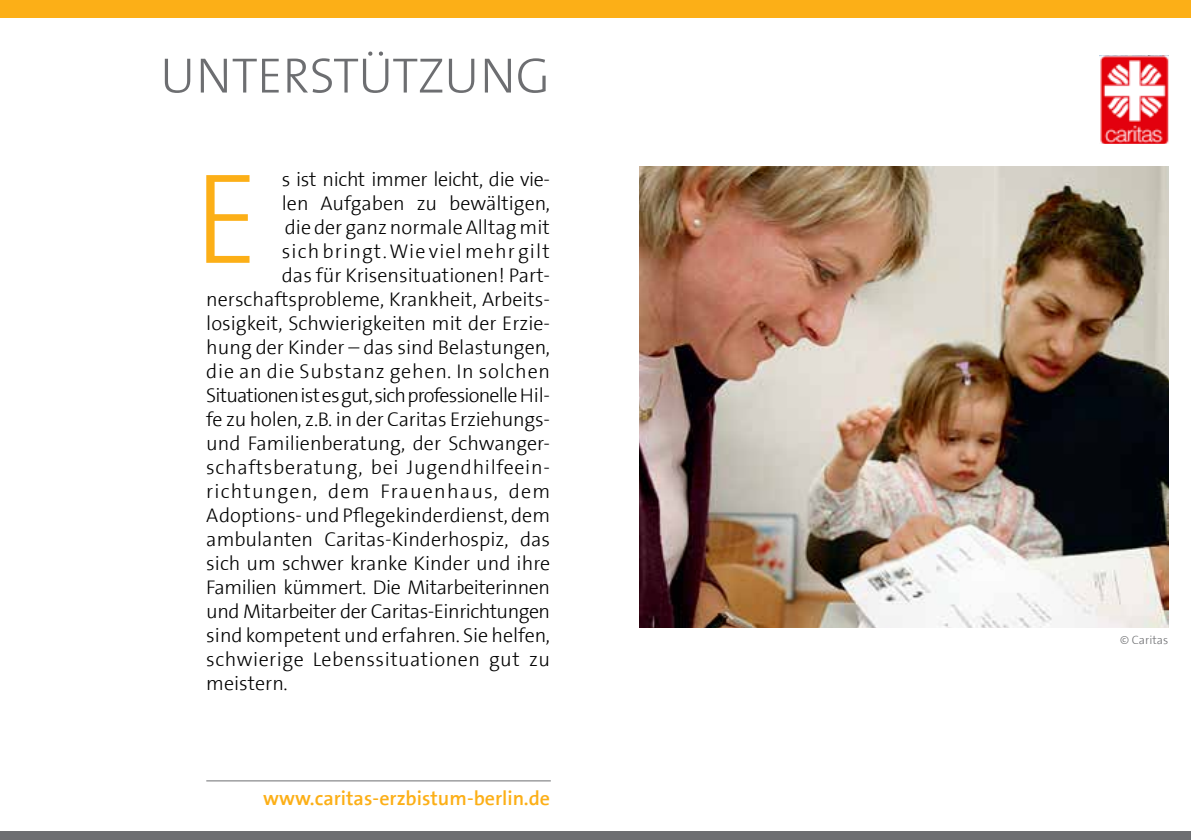
<style>
.page{position:relative;width:1191px;height:840px;background:#fff}
.page>*{position:absolute;margin:0;border:0;box-sizing:border-box;transform-origin:0 0}
.t1{font:300 129.8px "The Sans Basic";color:#fcaf17}
.t2{font:300 50px "The Sans Basic";letter-spacing:-.005em;color:#6d6e71}
.t3{font:300 20px "The Sans Basic";color:#000}
.t4{font:300 20px "The Sans Basic";letter-spacing:-.02em;color:#000}
.t5{font:300 20px "The Sans Basic";letter-spacing:-.04em;color:#000}
.t6{font:300 20px "The Sans Basic";letter-spacing:-.025em;color:#000}
.t7{font:300 20px "The Sans Basic";letter-spacing:.035em;color:#000}
.t8{font:300 20px "The Sans Basic";letter-spacing:.025em;color:#000}
.t9{font:300 20px "The Sans Basic";letter-spacing:.04em;color:#000}
.t10{font:300 20px "The Sans Basic";color:#fcaf17}
.t11{font:300 20px "The Sans Basic";letter-spacing:.06em;color:#000}
.t12{font:300 20px "The Sans Basic";letter-spacing:.055em;color:#000}
.t13{font:300 12px "The Sans Basic";color:#6d6e71}
</style>
<div class="page">
<div style="left:0;top:831px;width:595px;height:8px;background:#6d6e71"></div>
<div style="left:0;top:0;width:595px;height:17px;background:#fcaf17"></div>
<div style="left:595px;top:831px;width:596px;height:8px;background:#6d6e71"></div>
<div style="left:595px;top:0;width:596px;height:17px;background:#fcaf17"></div>
<img style="left:640px;top:166px;width:528px;height:461px">
<hr style="left:206px;top:780px;width:345px;height:1px;background:#6d6e71">
<img style="left:1099px;top:55px;width:69px;height:89px">
<h2 class="t2" style="left:160px;top:43px;width:384px">U nterstützung</h2>
<h1 class="t1" style="left:194px;top:135px;width:45px">E</h1>
<p class="t4" style="left:282px;top:166px;width:270px">s ist nicht immer leicht, die vie-</p>
<p class="t3" style="left:282px;top:190px;width:270px">len Aufgaben zu bewältigen,</p>
<p class="t3" style="left:285px;top:214px;width:266px">die der ganz normale Alltag mit</p>
<p class="t12" style="left:282px;top:238px;width:269px">sich bringt. Wie viel mehr gilt</p>
<p class="t3" style="left:282px;top:262px;width:270px">das für Krisensituationen! Part-</p>
<p class="t3" style="left:206px;top:286px;width:345px">nerschaftsprobleme, Krankheit, Arbeits-</p>
<p class="t3" style="left:206px;top:310px;width:345px">losigkeit, Schwierigkeiten mit der E rzie-</p>
<p class="t3" style="left:206px;top:334px;width:345px">hung der Kinder – das sind Belastungen,</p>
<p class="t9" style="left:206px;top:358px;width:345px">die an die Substanz gehen. In solchen</p>
<p class="t5" style="left:206px;top:382px;width:345px">Situationen ist es gut, sich professionelle Hil-</p>
<p class="t3" style="left:206px;top:406px;width:345px">fe zu holen, z.B. in der Caritas E rziehungs-</p>
<p class="t3" style="left:206px;top:430px;width:345px">und Familienberatung, der Schwanger-</p>
<p class="t7" style="left:206px;top:454px;width:345px">schaftsberatung, bei Jugendhilfeein-</p>
<p class="t11" style="left:206px;top:478px;width:345px">richtungen, dem Frauenhaus, dem</p>
<p class="t3" style="left:206px;top:502px;width:345px">Adoptions- und Pflegekinderdienst, dem</p>
<p class="t3" style="left:206px;top:526px;width:345px">ambulanten Caritas-Kinderhospiz, das</p>
<p class="t3" style="left:206px;top:550px;width:345px">sich um schwer kranke Kinder und ihre</p>
<p class="t4" style="left:206px;top:574px;width:345px">Familien kümmert. Die Mitarbeiterinnen</p>
<p class="t6" style="left:206px;top:598px;width:345px">und Mitarbeiter der Caritas-Einrichtungen</p>
<p class="t3" style="left:206px;top:622px;width:345px">sind kompetent und erfahren. Sie helfen,</p>
<p class="t8" style="left:206px;top:646px;width:345px">schwierige Lebenssituationen gut zu</p>
<p class="t3" style="left:206px;top:670px;width:83px">meistern.</p>
<p class="t10" style="left:263px;top:785px;width:288px">www.caritas-erzbistum-berlin.de</p>
<p class="t13" style="left:1120px;top:631px;width:50px">© Caritas</p>
</div>
